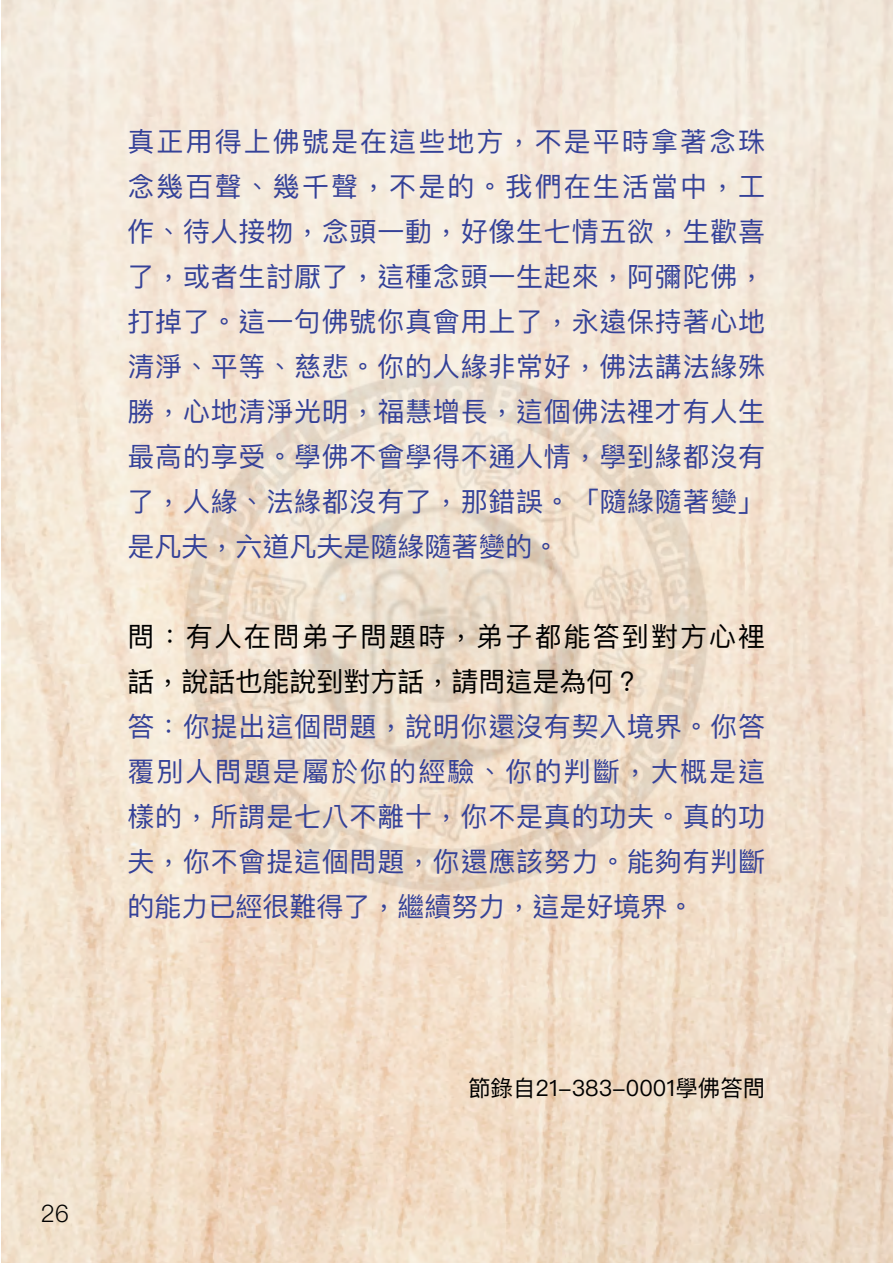
<style>
.page{position:relative;width:893px;height:1263px;background:#fff}
.page>*{position:absolute;margin:0;border:0;box-sizing:border-box;transform-origin:0 0}
.t1{font:27px/45px "Ping Fang TC";letter-spacing:.03em;color:#344198;text-align:justify}
.t2{font:27px/45px "Ping Fang TC";letter-spacing:.075em;color:#000}
.t3{font:300 24px "Ping Fang TC";color:#000}
.t4{font:22.5px "Ping Fang TC";color:#000}
</style>
<div class="page">
<img style="left:2px;top:0;width:891px;height:1263px">
<p class="t1" style="left:128px;top:118px;width:639px">真正用得上佛號是在這些地方，不是平時拿著念珠念幾百聲、幾千聲，不是的。我們在生活當中，工作、待人接物，念頭一動，好像生七情五欲，生歡喜了，或者生討厭了，這種念頭一生起來，阿彌陀佛，打掉了。這一句佛號你真會用上了，永遠保持著心地清淨、平等、慈悲。你的人緣非常好，佛法講法緣殊勝，心地清淨光明，福慧增長，這個佛法裡才有人生最高的享受。學佛不會學得不通人情，學到緣都沒有了，人緣、法緣都沒有了，那錯誤。「隨緣隨著變」是凡夫，六道凡夫是隨緣隨著變的。</p>
<p class="t2" style="left:128px;top:613px;width:639px">問：有人在問弟子問題時，弟子都能答到對方心裡話，說話也能說到對方話，請問這是為何？</p>
<p class="t1" style="left:128px;top:703px;width:639px">答：你提出這個問題，說明你還沒有契入境界。你答覆別人問題是屬於你的經驗、你的判斷，大概是這樣的，所謂是七八不離十，你不是真的功夫。真的功夫，你不會提這個問題，你還應該努力。能夠有判斷的能力已經很難得了，繼續努力，這是好境界。</p>
<p class="t3" style="left:40px;top:1198px;width:30px">26</p>
<p class="t4" style="left:468px;top:1074px;width:299px">節錄自21-383-0001學佛答問</p>
</div>
